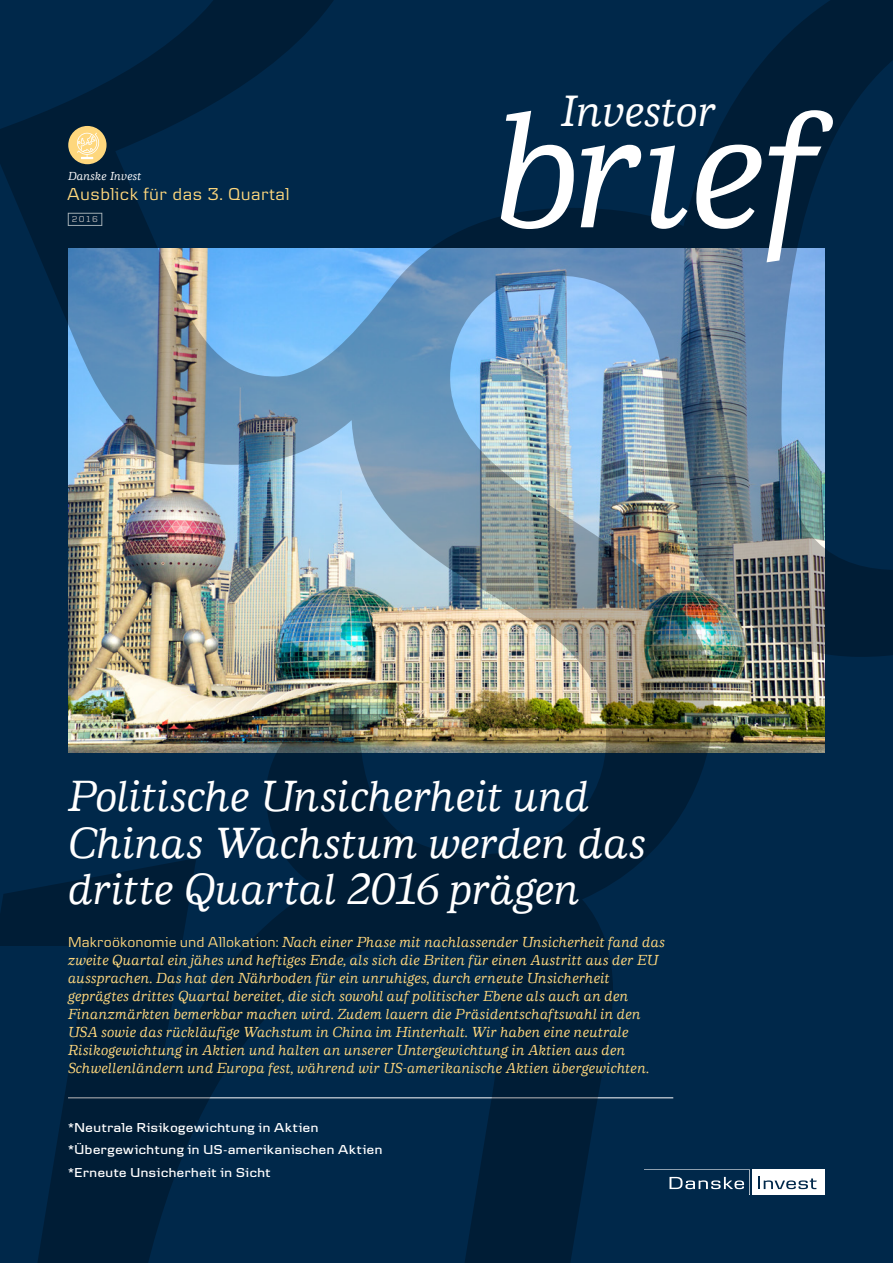
<style>
.page{position:relative;width:893px;height:1263px;background:#fff}
.page>*{position:absolute;margin:0;border:0;box-sizing:border-box;transform-origin:0 0}
.t1{font:italic 500 45.3px "Danske Human";color:#fff}
.t2{font:italic 500 45px/46.5px "Danske Human";color:#fff}
.Numerals{font:18px "Danske Text";letter-spacing:.025em;color:#fed77d}
.t3{font:italic 500 15px/18px "Danske Human";letter-spacing:.01em;color:#fed77d}
.Mellemrubrik{font:600 13.5px "Danske Headline";letter-spacing:.045em;color:#fff}
._7_5_italic{font:italic 500 12px "Danske Human";letter-spacing:.01em;color:#fff}
.Numerals-2{font:9px "Danske Text";color:#fff}
.s1{font-family:"Danske Text";font-weight:400;font-style:normal}
</style>
<div class="page">
<img style="left:0;top:0;width:893px;height:1263px">
<svg style="left:501px;top:110px;width:332px;height:152px"></svg>
<div style="left:68px;top:126px;width:39px;height:38px;background:#fed77d;border-radius:50%"></div>
<svg style="left:77px;top:133px;width:22px;height:26px"></svg>
<p class="_7_5_italic" style="left:68px;top:170px;width:75px">Danske Invest</p>
<p class="Numerals" style="left:67px;top:183px;width:224px">Ausblick für das 3. Quartal</p>
<p class="Numerals-2" style="left:72px;top:214px;width:28px">2016</p>
<p class="t1" style="left:561px;top:85px;width:156px">Investor</p>
<p class="t2" style="left:68px;top:773px;width:580px">Politische Unsicherheit und<br>Chinas Wachstum werden das dritte Quartal 2016 prägen</p>
<p class="t3" style="left:68px;top:933px;width:599px"><span class="s1">Makroökonomie und Allokation:</span> Nach einer Phase mit nachlassender Unsicherheit fand das zweite Quartal ein jähes und heftiges Ende, als sich die Briten für einen Austritt aus der EU aussprachen. Das hat den Nährboden für ein unruhiges, durch erneute Unsicherheit geprägtes drittes Quartal bereitet, die sich sowohl auf politischer Ebene als auch an den Finanzmärkten bemerkbar machen wird. Zudem lauern die Präsidentschaftswahl in den USA sowie das rückläufige Wachstum in China im Hinterhalt. Wir haben eine neutrale Risikogewichtung in Aktien und halten an unserer Untergewichtung in Aktien aus den Schwellenländern und Europa fest, während wir US-amerikanische Aktien übergewichten.</p>
<p class="Mellemrubrik" style="left:68px;top:1119px;width:252px">*Neutrale Risikogewichtung in Aktien</p>
<p class="Mellemrubrik" style="left:68px;top:1142px;width:316px">*Übergewichtung in US-amerikanischen Aktien</p>
<p class="Mellemrubrik" style="left:68px;top:1164px;width:204px">*Erneute Unsicherheit in Sicht</p>
</div>
